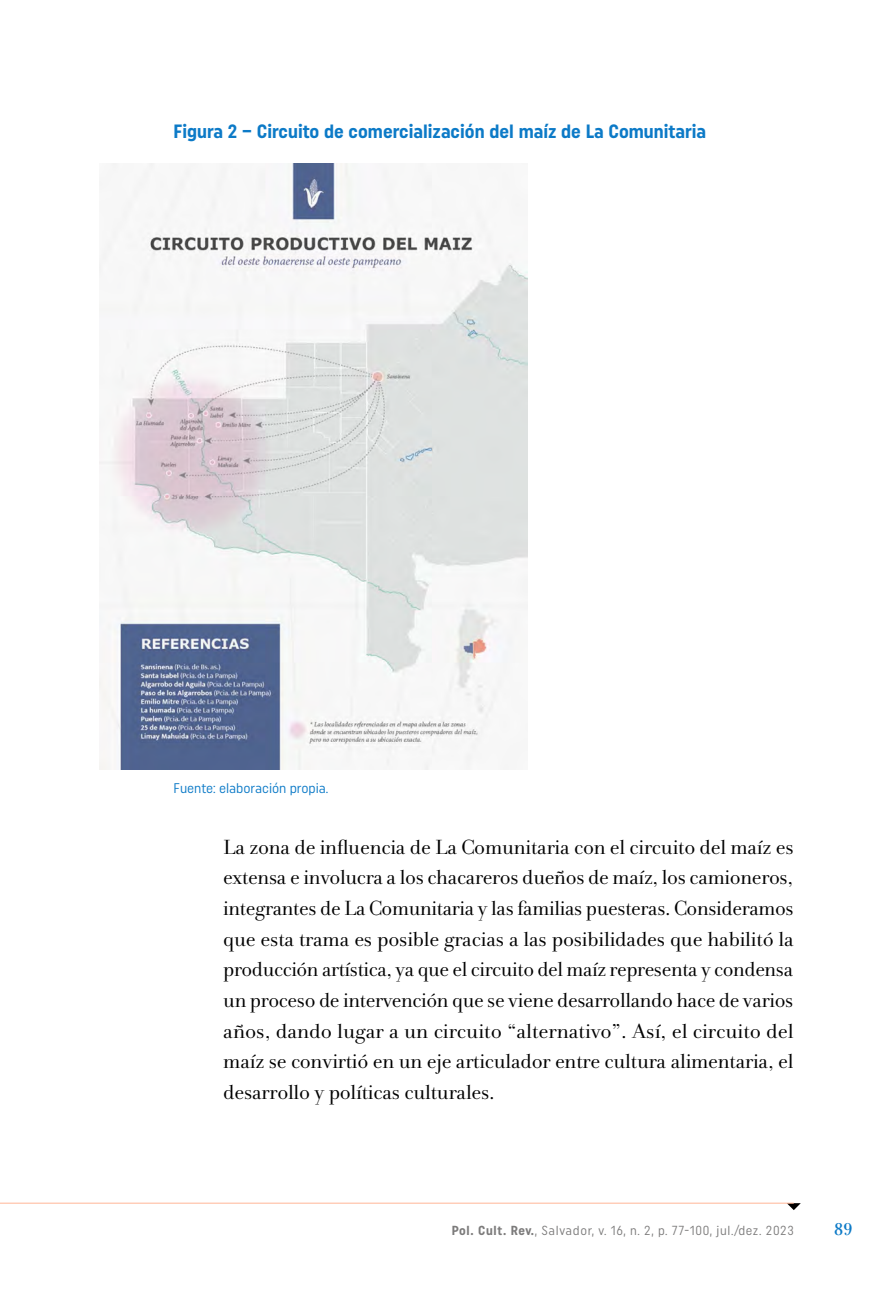
<style>
.page{position:relative;width:893px;height:1290px;background:#fff}
.page>*{position:absolute;margin:0;border:0;box-sizing:border-box;transform-origin:0 0}
.t1{font:21px/30.6px "Andrade Pro";letter-spacing:-.015em;color:#000;text-align:justify}
.t2{font:700 19.25px "Uniform Condensed";color:#0c7ac7}
.t3{font:700 17.5px "Andrade Pro";color:#0c7ac7}
.t4{font:14px "Uniform Condensed";color:#0c7ac7}
.t5{font:13.12px "Uniform Condensed";letter-spacing:.05em;color:#7c7b7b}
.s1{font-weight:700}
</style>
<div class="page">
<svg style="left:787px;top:1203px;width:14px;height:7px"></svg>
<hr style="left:0;top:1203px;width:794px;height:1px;background:#ffb596">
<img style="left:99px;top:164px;width:428px;height:605px">
<p class="t2" style="left:174px;top:120px;width:534px">Figura 2 – Circuito de comercialización del maíz de La Comunitaria</p>
<p class="t4" style="left:174px;top:780px;width:156px">Fuente: elaboración propia.</p>
<p class="t1" style="left:223px;top:832px;width:572px">La zona de influencia de La Comunitaria con el circuito del maíz es extensa e involucra a los chacareros dueños de maíz, los camioneros, integrantes de La Comunitaria y las familias puesteras. Consideramos que esta trama es posible gracias a las posibilidades que habilitó la producción artística, ya que el circuito del maíz representa y condensa un proceso de intervención que se viene desarrollando hace de varios años, dando lugar a un circuito “alternativo”. Así, el circuito del maíz se convirtió en un eje articulador entre cultura alimentaria, el desarrollo y políticas culturales.</p>
<p class="t5" style="left:452px;top:1223px;width:344px"><span class="s1">Pol. Cult. Rev.</span>, Salvador, v. 16, n. 2, p. 77-100, jul./dez. 2023</p>
<p class="t3" style="left:834px;top:1218px;width:20px">89</p>
</div>
